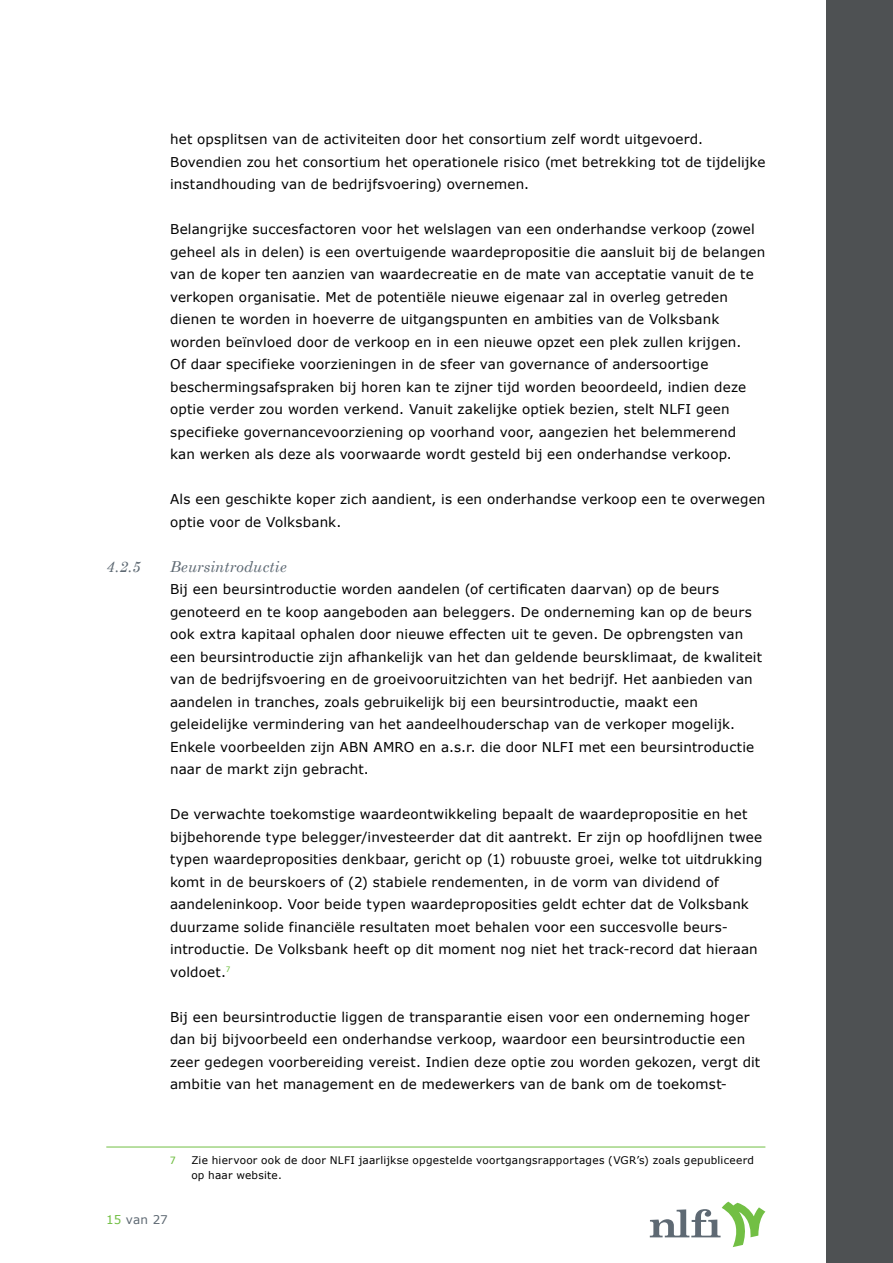
<style>
.page{position:relative;width:893px;height:1263px;background:#fff}
.page>*{position:absolute;margin:0;border:0;box-sizing:border-box;transform-origin:0 0}
.t1{font:italic 15px "Century Schoolbook";letter-spacing:.005em;color:#5e6973}
.t2{font:13.5px/22.5px "Verdana";letter-spacing:.01em;color:#000}
.t3{font:12px "Verdana";letter-spacing:.005em;color:#5e6973}
.t4{font:10.5px/15px "Verdana";letter-spacing:.025em;color:#000}
.t5{font:500 10.5px "Avenir";color:#72bf44}
.s1{color:#72bf44}
</style>
<div class="page">
<div style="left:826px;top:0;width:67px;height:1263px;background:#4e5153"></div>
<svg style="left:650px;top:1201px;width:115px;height:46px"></svg>
<hr style="left:106px;top:1147px;width:659px;height:1px;background:#72bf44">
<p class="t2" style="left:170px;top:128px;width:597px">het opsplitsen van de activiteiten door het consortium zelf wordt uitgevoerd.<br>Bovendien zou het consortium het operationele risico (met betrekking tot de tijdelijke instandhouding van de bedrijfsvoering) overnemen.</p>
<p class="t2" style="left:170px;top:218px;width:597px">Belangrijke succesfactoren voor het welslagen van een onderhandse verkoop (zowel geheel als in delen) is een overtuigende waardepropositie die aansluit bij de belangen van de koper ten aanzien van waardecreatie en de mate van acceptatie vanuit de te verkopen organisatie. Met de potentiële nieuwe eigenaar zal in overleg getreden dienen te worden in hoeverre de uitgangspunten en ambities van de Volksbank worden beïnvloed door de verkoop en in een nieuwe opzet een plek zullen krijgen.<br>Of daar specifieke voorzieningen in de sfeer van governance of ander soortige bescherming safspraken bij horen kan te zijner tijd worden beoordeeld, indien deze optie verder zou worden verkend. Vanuit zakelijke optiek bezien, stelt NLFI geen specifieke governancevoorziening op voorhand voor, aangezien het belemmerend<br>kan werken als deze als voorwaarde wordt gesteld bij een onderhandse verkoop.</p>
<p class="t2" style="left:170px;top:488px;width:597px">Als een geschikte koper zich aandient, is een onderhandse verkoop een te overwegen optie voor de Volksbank.</p>
<p class="t1" style="left:106px;top:557px;width:36px">4.2.5</p>
<p class="t1" style="left:170px;top:557px;width:118px">Beursintroductie</p>
<p class="t2" style="left:170px;top:578px;width:593px">Bij een beursintroductie worden aandelen (of certificaten daarvan) op de beurs genoteerd en te koop aangeboden aan beleggers. De onderneming kan op de beurs ook extra kapitaal ophalen door nieuwe effecten uit te geven. De opbrengsten van een beursintroductie zijn afhankelijk van het dan geldende beursklimaat, de kwaliteit van de bedrijfsvoering en de groeivooruitzichten van het bedrijf. Het aanbieden van aandelen in tranches, zoals gebruikelijk bij een beursintroductie, maakt een geleidelijke vermindering van het aandeelhouderschap van de verkoper mogelijk.<br>Enkele voorbeelden zijn ABN AMRO en a.s.r. die door NLFI met een beursintroductie naar de markt zijn gebracht.</p>
<p class="t2" style="left:170px;top:803px;width:594px">De verwachte toekomstige waardeontwikkeling bepaalt de waardepropositie en het bijbehorende type belegger/investeerder dat dit aantrekt. Er zijn op hoofdlijnen twee typen waardeproposities denkbaar, gericht op (1) robuuste groei, welke tot ui tdrukking komt in de beurskoers of (2) stabiele rendementen, in de vorm van dividend of aandeleninkoop. Voor beide typen waardeproposities geldt echter dat de Volksbank duurzame solide financiële resultaten moet behalen voor een succesvolle beurs&shy;introductie. De Volksbank heeft op dit moment nog niet het track-record dat hieraan voldoet.<sup>7</sup></p>
<p class="t2" style="left:170px;top:1006px;width:592px">Bij een beursintroductie liggen de transparantie eisen voor een onderneming hoger dan bij bijvoorbeeld een onderhandse verkoop, waardoor een beursintroductie een zeer gedegen voorbereiding vereist. Indien deze optie zou worden gekozen, vergt dit ambitie van het management en de medewerkers van de bank om de toekomst-</p>
<p class="t5" style="left:170px;top:1151px;width:7px">7</p>
<p class="t4" style="left:191px;top:1153px;width:564px">Zie hiervoor ook de door NLFI jaarlijkse opgestelde voortgangsrapportages (VGR’s) zoals gepubliceerd op haar website.</p>
<p class="t3" style="left:106px;top:1212px;width:63px"><span class="s1">15</span> van 27</p>
</div>
